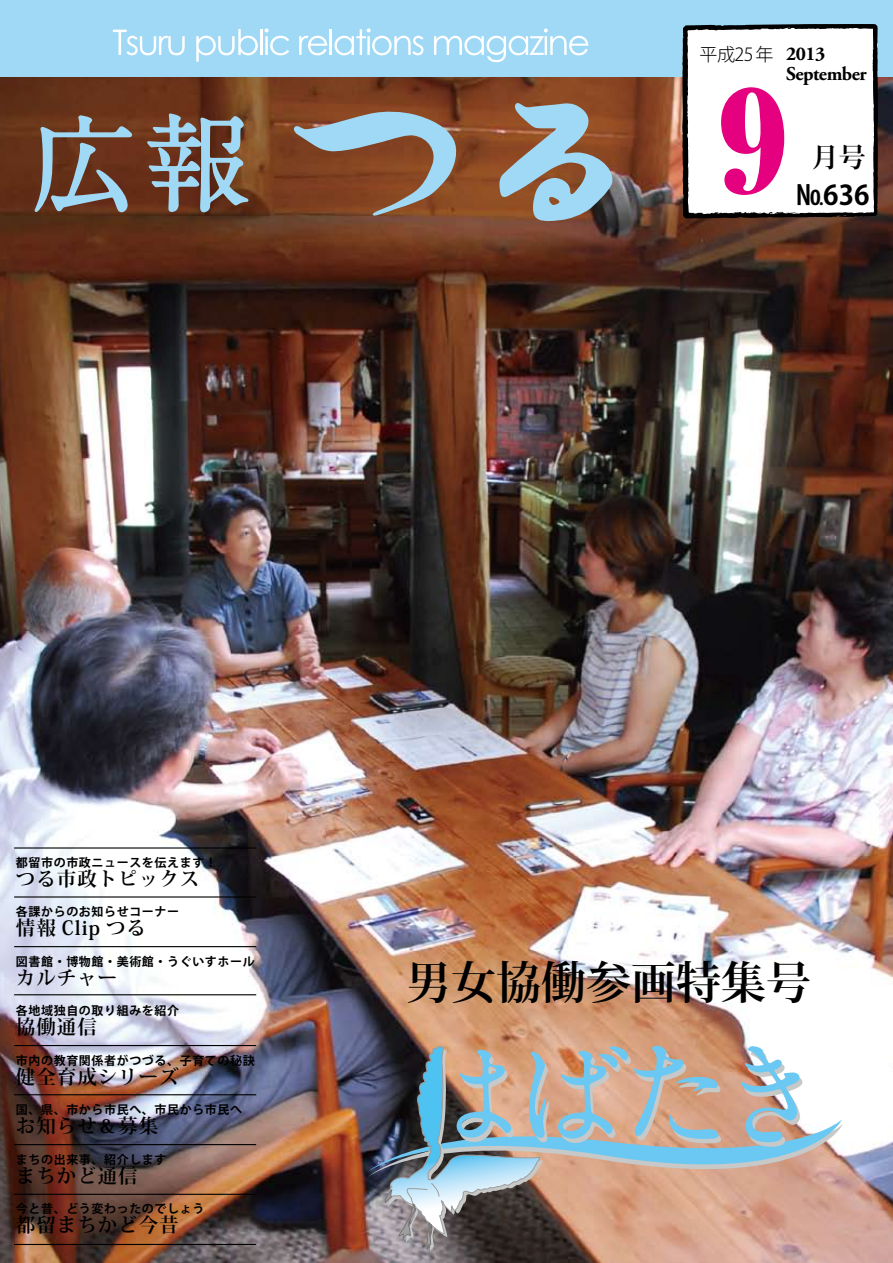
<style>
.page{position:relative;width:893px;height:1263px;background:#fff}
.page>*{position:absolute;margin:0;border:0;box-sizing:border-box;transform-origin:0 0}
.t1{font:900 135px "Ryumin Pro";color:#e4007f}
.t2{font:700 45px "Koz Min Pro";color:#000}
.t3{font:700 27px "Koz Go Pro";color:#000}
.t4{font:700 27px "Koz Min Pro";color:#000}
.t5{font:700 19.5px "Koz Min Pro";letter-spacing:.05em;color:#000}
.t6{font:700 19.5px/19.5px "Adobe Garamond Pro";letter-spacing:-.025em;color:#000}
.t7{font:300 18px "Koz Go Pro";letter-spacing:-.025em;color:#000}
.t8{font:700 12px "Koz Go Pro";letter-spacing:.05em;color:#000}
</style>
<div class="page">
<img style="left:0;top:77px;width:893px;height:1186px">
<svg style="left:35px;top:115px;width:97px;height:97px;background:#78645c"></svg>
<svg style="left:147px;top:113px;width:101px;height:99px;background:#7f7775"></svg>
<div style="left:0;top:0;width:893px;height:77px;background:#9fd9f6"></div>
<svg style="left:292px;top:110px;width:167px;height:106px;background:#8b6f5f"></svg>
<svg style="left:499px;top:101px;width:115px;height:120px;background:#94918d"></svg>
<svg style="left:681px;top:24px;width:198px;height:197px"></svg>
<svg style="left:113px;top:30px;width:72px;height:25px"></svg>
<svg style="left:196px;top:29px;width:62px;height:33px"></svg>
<hr style="left:260px;top:29px;width:2px;height:26px;background:#fff">
<svg style="left:265px;top:28px;width:24px;height:27px"></svg>
<svg style="left:299px;top:36px;width:28px;height:19px"></svg>
<hr style="left:330px;top:29px;width:2px;height:26px;background:#fff">
<svg style="left:334px;top:28px;width:89px;height:27px"></svg>
<svg style="left:434px;top:28px;width:154px;height:34px"></svg>
<hr style="left:14px;top:946px;width:242px;height:1px;background:#000">
<hr style="left:14px;top:847px;width:242px;height:1px;background:#000">
<hr style="left:14px;top:896px;width:242px;height:1px;background:#000">
<hr style="left:14px;top:994px;width:242px;height:1px;background:#000">
<hr style="left:14px;top:1045px;width:242px;height:1px;background:#000">
<hr style="left:14px;top:1094px;width:242px;height:1px;background:#000">
<hr style="left:14px;top:1144px;width:242px;height:1px;background:#000">
<hr style="left:14px;top:1194px;width:242px;height:1px;background:#000">
<hr style="left:14px;top:1244px;width:242px;height:1px;background:#000">
<img style="left:367px;top:1044px;width:476px;height:208px">
<h3 class="t7" style="left:699px;top:43px;width:76px">平成25年</h3>
<h3 class="t6" style="left:786px;top:45px;width:82px">2013<br>September</h3>
<h1 class="t1" style="left:719px;top:34px;width:69px">9</h1>
<h3 class="t4" style="left:812px;top:138px;width:55px">月号</h3>
<h3 class="t3" style="left:796px;top:177px;width:75px">No636</h3>
<p class="t8" style="left:16px;top:854px;width:203px">都留市の市政ニュースを伝えます!</p>
<h3 class="t5" style="left:16px;top:864px;width:185px">つる市政トピックス</h3>
<p class="t8" style="left:16px;top:904px;width:165px">各課からのお知らせコーナー</p>
<h3 class="t5" style="left:16px;top:914px;width:132px">情報 Clip つる</h3>
<p class="t8" style="left:16px;top:953px;width:240px">図書館・博物館・美術館・うぐいすホール</p>
<h3 class="t5" style="left:16px;top:963px;width:103px">カルチャー</h3>
<p class="t8" style="left:16px;top:1003px;width:165px">各地域独自の取り組みを紹介</p>
<h3 class="t5" style="left:16px;top:1013px;width:82px">協働通信</h3>
<p class="t8" style="left:16px;top:1052px;width:240px">市内の教育関係者がつづる、子育ての秘訣</p>
<h3 class="t5" style="left:16px;top:1062px;width:164px">健全育成シリーズ</h3>
<p class="t8" style="left:16px;top:1102px;width:228px">国、県、市から市民へ、市民から市民へ</p>
<h3 class="t5" style="left:16px;top:1112px;width:144px">お知らせ＆募集</h3>
<p class="t8" style="left:16px;top:1151px;width:152px">まちの出来事、紹介します</p>
<h3 class="t5" style="left:16px;top:1161px;width:123px">まちかど通信</h3>
<p class="t8" style="left:16px;top:1201px;width:190px">今と昔、どう変わったのでしょう</p>
<h3 class="t5" style="left:16px;top:1211px;width:164px">都留まちかど今昔</h3>
<h2 class="t2" style="left:406px;top:949px;width:406px">男女協働参画特集号</h2>
</div>
